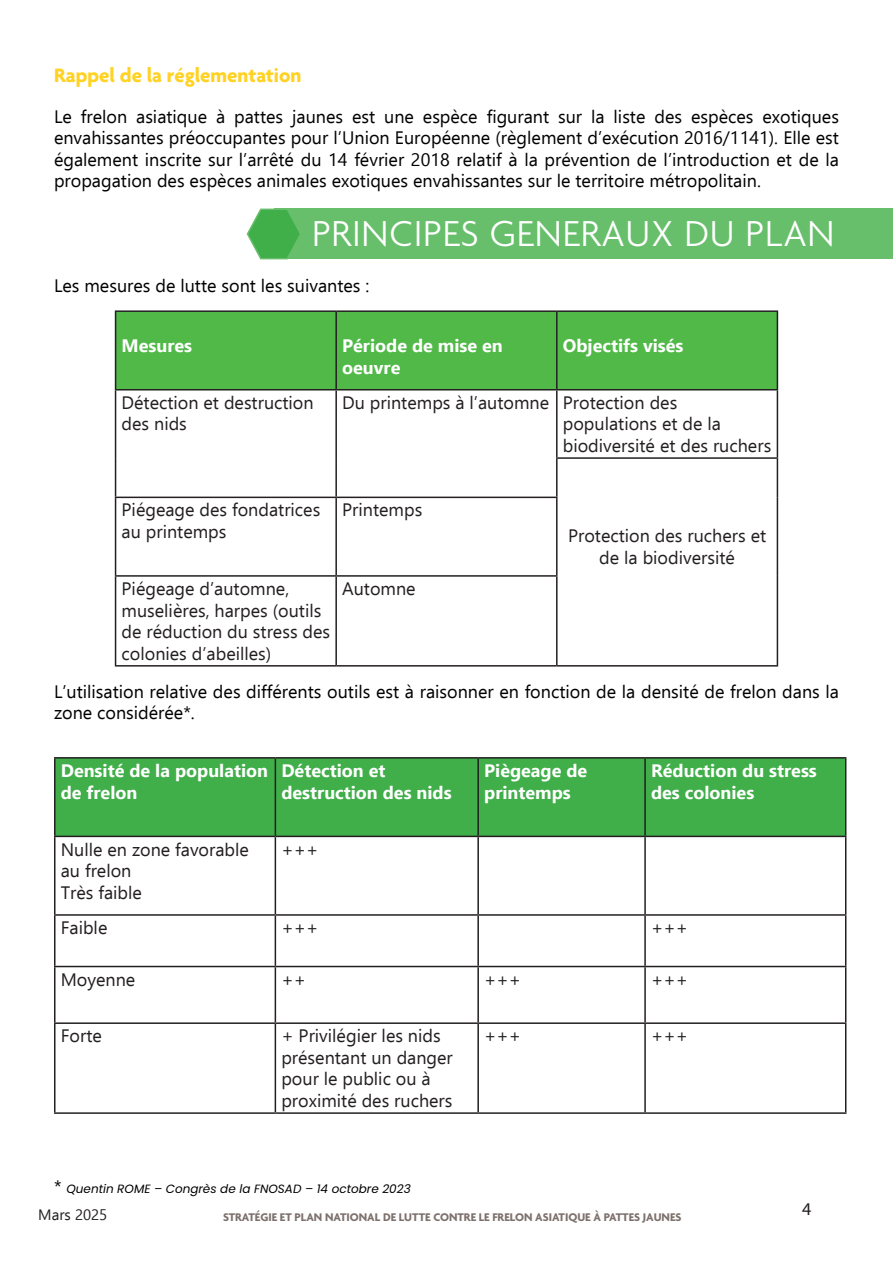
<style>
.page{position:relative;width:893px;height:1263px;background:#fff}
.page>*{position:absolute;margin:0;border:0;box-sizing:border-box;transform-origin:0 0}
.t1{font:300 39px "Agenda";letter-spacing:.02em;color:#fff}
.t2{font:700 21px "Agenda";color:#ffd224}
.t3{font:18px/21.6px "Ebrima";color:#000}
.t4{font:18px/21.6px "Ebrima";color:#231f20}
.t5{font:700 18px/21.6px "Ebrima";color:#fff}
.t6{font:18px "Myriad Pro";color:#231f20}
.t7{font:15px "Ebrima";color:#231f20}
.t8{font:700 12px "Agenda";color:#7d716c}
.t9{font:italic 12px "Poppins";color:#000}
.s1{font-family:"Ebrima";font-style:normal;font-size:18px}
</style>
<div class="page">
<div style="left:116px;top:312px;width:661px;height:77px;background:#51b948"></div>
<svg style="left:116px;top:390px;width:661px;height:275px"></svg>
<hr style="left:115px;top:310px;width:221px;height:2px;background:#231f20">
<hr style="left:115px;top:312px;width:1px;height:77px;background:#231f20">
<hr style="left:336px;top:310px;width:221px;height:2px;background:#231f20">
<hr style="left:335px;top:312px;width:2px;height:77px;background:#231f20">
<hr style="left:557px;top:310px;width:221px;height:2px;background:#231f20">
<hr style="left:556px;top:312px;width:2px;height:77px;background:#231f20">
<hr style="left:777px;top:312px;width:1px;height:77px;background:#231f20">
<hr style="left:115px;top:389px;width:221px;height:1px;background:#231f20">
<hr style="left:115px;top:390px;width:1px;height:68px;background:#231f20">
<hr style="left:336px;top:389px;width:221px;height:1px;background:#231f20">
<hr style="left:335px;top:390px;width:2px;height:68px;background:#231f20">
<hr style="left:557px;top:389px;width:221px;height:1px;background:#231f20">
<hr style="left:556px;top:390px;width:2px;height:67px;background:#231f20">
<hr style="left:777px;top:390px;width:1px;height:67px;background:#231f20">
<hr style="left:115px;top:458px;width:1px;height:39px;background:#231f20">
<hr style="left:335px;top:458px;width:2px;height:39px;background:#231f20">
<hr style="left:556px;top:457px;width:222px;height:2px;background:#231f20">
<hr style="left:556px;top:459px;width:2px;height:38px;background:#231f20">
<hr style="left:777px;top:459px;width:1px;height:38px;background:#231f20">
<hr style="left:115px;top:497px;width:221px;height:1px;background:#231f20">
<hr style="left:115px;top:498px;width:1px;height:77px;background:#231f20">
<hr style="left:336px;top:497px;width:222px;height:1px;background:#231f20">
<hr style="left:335px;top:498px;width:2px;height:77px;background:#231f20">
<hr style="left:556px;top:498px;width:2px;height:77px;background:#231f20">
<hr style="left:777px;top:497px;width:1px;height:79px;background:#231f20">
<hr style="left:115px;top:575px;width:221px;height:2px;background:#231f20">
<hr style="left:115px;top:577px;width:1px;height:88px;background:#231f20">
<hr style="left:336px;top:575px;width:222px;height:2px;background:#231f20">
<hr style="left:335px;top:577px;width:2px;height:88px;background:#231f20">
<hr style="left:556px;top:577px;width:2px;height:88px;background:#231f20">
<hr style="left:777px;top:576px;width:1px;height:89px;background:#231f20">
<hr style="left:115px;top:665px;width:221px;height:1px;background:#231f20">
<hr style="left:336px;top:665px;width:221px;height:1px;background:#231f20">
<hr style="left:557px;top:665px;width:221px;height:1px;background:#231f20">
<div style="left:56px;top:758px;width:789px;height:78px;background:#40ae49"></div>
<svg style="left:56px;top:837px;width:789px;height:275px"></svg>
<hr style="left:54px;top:757px;width:221px;height:1px;background:#231f20">
<hr style="left:54px;top:758px;width:2px;height:78px;background:#231f20">
<hr style="left:275px;top:757px;width:203px;height:1px;background:#231f20">
<hr style="left:275px;top:758px;width:1px;height:78px;background:#231f20">
<hr style="left:478px;top:757px;width:167px;height:1px;background:#231f20">
<hr style="left:477px;top:758px;width:2px;height:78px;background:#231f20">
<hr style="left:645px;top:757px;width:201px;height:1px;background:#231f20">
<hr style="left:644px;top:758px;width:2px;height:78px;background:#231f20">
<hr style="left:845px;top:758px;width:1px;height:78px;background:#231f20">
<hr style="left:54px;top:836px;width:221px;height:1px;background:#231f20">
<hr style="left:54px;top:837px;width:2px;height:77px;background:#231f20">
<hr style="left:275px;top:836px;width:203px;height:1px;background:#231f20">
<hr style="left:275px;top:837px;width:1px;height:77px;background:#231f20">
<hr style="left:478px;top:836px;width:167px;height:1px;background:#231f20">
<hr style="left:477px;top:837px;width:2px;height:77px;background:#231f20">
<hr style="left:645px;top:836px;width:201px;height:1px;background:#231f20">
<hr style="left:644px;top:837px;width:2px;height:77px;background:#231f20">
<hr style="left:845px;top:837px;width:1px;height:77px;background:#231f20">
<hr style="left:54px;top:914px;width:221px;height:2px;background:#231f20">
<hr style="left:54px;top:916px;width:2px;height:50px;background:#231f20">
<hr style="left:275px;top:914px;width:203px;height:2px;background:#231f20">
<hr style="left:275px;top:916px;width:1px;height:50px;background:#231f20">
<hr style="left:478px;top:914px;width:167px;height:2px;background:#231f20">
<hr style="left:477px;top:916px;width:2px;height:50px;background:#231f20">
<hr style="left:645px;top:914px;width:201px;height:2px;background:#231f20">
<hr style="left:644px;top:916px;width:2px;height:50px;background:#231f20">
<hr style="left:845px;top:916px;width:1px;height:50px;background:#231f20">
<hr style="left:54px;top:966px;width:221px;height:1px;background:#231f20">
<hr style="left:54px;top:967px;width:2px;height:55px;background:#231f20">
<hr style="left:275px;top:966px;width:203px;height:1px;background:#231f20">
<hr style="left:275px;top:967px;width:1px;height:55px;background:#231f20">
<hr style="left:478px;top:966px;width:167px;height:1px;background:#231f20">
<hr style="left:477px;top:967px;width:2px;height:55px;background:#231f20">
<hr style="left:645px;top:966px;width:201px;height:1px;background:#231f20">
<hr style="left:644px;top:967px;width:2px;height:55px;background:#231f20">
<hr style="left:845px;top:967px;width:1px;height:55px;background:#231f20">
<hr style="left:54px;top:1022px;width:221px;height:2px;background:#231f20">
<hr style="left:54px;top:1024px;width:2px;height:88px;background:#231f20">
<hr style="left:275px;top:1022px;width:203px;height:2px;background:#231f20">
<hr style="left:275px;top:1024px;width:1px;height:88px;background:#231f20">
<hr style="left:478px;top:1022px;width:167px;height:2px;background:#231f20">
<hr style="left:477px;top:1024px;width:2px;height:88px;background:#231f20">
<hr style="left:645px;top:1022px;width:201px;height:2px;background:#231f20">
<hr style="left:644px;top:1024px;width:2px;height:88px;background:#231f20">
<hr style="left:845px;top:1024px;width:1px;height:88px;background:#231f20">
<hr style="left:54px;top:1112px;width:221px;height:2px;background:#231f20">
<hr style="left:275px;top:1112px;width:203px;height:2px;background:#231f20">
<hr style="left:478px;top:1112px;width:167px;height:2px;background:#231f20">
<hr style="left:645px;top:1112px;width:201px;height:2px;background:#231f20">
<div style="left:274px;top:209px;width:619px;height:50px;background:#68bf6b"></div>
<svg style="left:246px;top:208px;width:56px;height:52px"></svg>
<p class="t2" style="left:54px;top:67px;width:249px">Rappel de la réglementation</p>
<p class="t3" style="left:54px;top:105px;width:786px;text-align:justify">Le frelon asiatique à pattes jaunes est une espèce figurant sur la liste des espèces exotiques envahissantes préoccupantes pour l’Union Européenne (règlement d’exécution 2016/1141). Elle est également inscrite sur l’arrêté du 14 février 2018 relatif à la prévention de l’introduction et de la propagation des espèces animales exotiques envahissantes sur le territoire métropolitain.</p>
<h1 class="t1" style="left:312px;top:211px;width:524px">PRINCIPES GENERAUX DU PLAN</h1>
<p class="t3" style="left:54px;top:276px;width:317px">Les mesures de lutte sont les suivantes :</p>
<h1 class="t1" style="left:406px;top:223px;width:351px">OBJECTIFS ET ENJEUX</h1>
<p class="t5" style="left:122px;top:337px;width:72px">Mesures</p>
<p class="t5" style="left:342px;top:337px;width:162px">Période de mise en oeuvre</p>
<p class="t5" style="left:563px;top:337px;width:122px">Objectifs visés</p>
<p class="t4" style="left:122px;top:393px;width:194px">Détection et destruction des nids</p>
<p class="t4" style="left:563px;top:393px;width:210px;text-indent:-221px">Du printemps à l’automne Protection des populations et de la biodiversité et des ruchers</p>
<p class="t4" style="left:122px;top:501px;width:200px">Piégeage des fondatrices au printemps</p>
<p class="t4" style="left:342px;top:501px;width:82px">Printemps</p>
<p class="t4" style="left:122px;top:579px;width:210px">Piégeage d’automne, muselières, harpes (outils de réduction du stress des colonies d’abeilles)</p>
<p class="t4" style="left:342px;top:579px;width:75px">Automne</p>
<p class="t3" style="left:54px;top:682px;width:786px">L’utilisation relative des différents outils est à raisonner en fonction de la densité de frelon dans la zone considérée*.</p>
<p class="t4" style="left:568px;top:526px;width:200px;text-align:center">Protection des ruchers et de la biodiversité</p>
<p class="t5" style="left:61px;top:762px;width:209px">Densité de la population de frelon</p>
<p class="t5" style="left:281px;top:762px;width:172px">Détection et destruction des nids</p>
<p class="t5" style="left:484px;top:762px;width:105px">Piègeage de printemps</p>
<p class="t5" style="left:651px;top:762px;width:167px">Réduction du stress des colonies</p>
<p class="t4" style="left:61px;top:840px;width:190px">Nulle en zone favorable au frelon<br>Très faible</p>
<p class="t4" style="left:281px;top:840px;width:38px">+++</p>
<p class="t4" style="left:61px;top:918px;width:48px">Faible</p>
<p class="t4" style="left:281px;top:918px;width:38px">+++</p>
<p class="t4" style="left:651px;top:918px;width:38px">+++</p>
<p class="t4" style="left:61px;top:970px;width:76px">Moyenne</p>
<p class="t4" style="left:281px;top:970px;width:26px">++</p>
<p class="t4" style="left:484px;top:970px;width:38px">+++</p>
<p class="t4" style="left:651px;top:970px;width:38px">+++</p>
<p class="t4" style="left:61px;top:1027px;width:43px">Forte</p>
<p class="t4" style="left:281px;top:1027px;width:173px">+ Privilégier les nids présentant un danger pour le public ou à proximité des ruchers</p>
<p class="t4" style="left:484px;top:1027px;width:38px">+++</p>
<p class="t4" style="left:651px;top:1027px;width:38px">+++</p>
<p class="t9" style="left:54px;top:1184px;width:358px"><span class="s1">*</span> Quentin ROME – Congrès de la FNOSAD – 14 octobre 2023</p>
<p class="t7" style="left:38px;top:1206px;width:71px">Mars 2025</p>
<p class="t8" style="left:223px;top:1210px;width:460px">STRATÉGIE ET PLAN NATIONAL DE LUTTE CONTRE LE FRELON ASIATIQUE À PATTES JAUNES</p>
<p class="t6" style="left:802px;top:1199px;width:11px">4</p>
</div>
